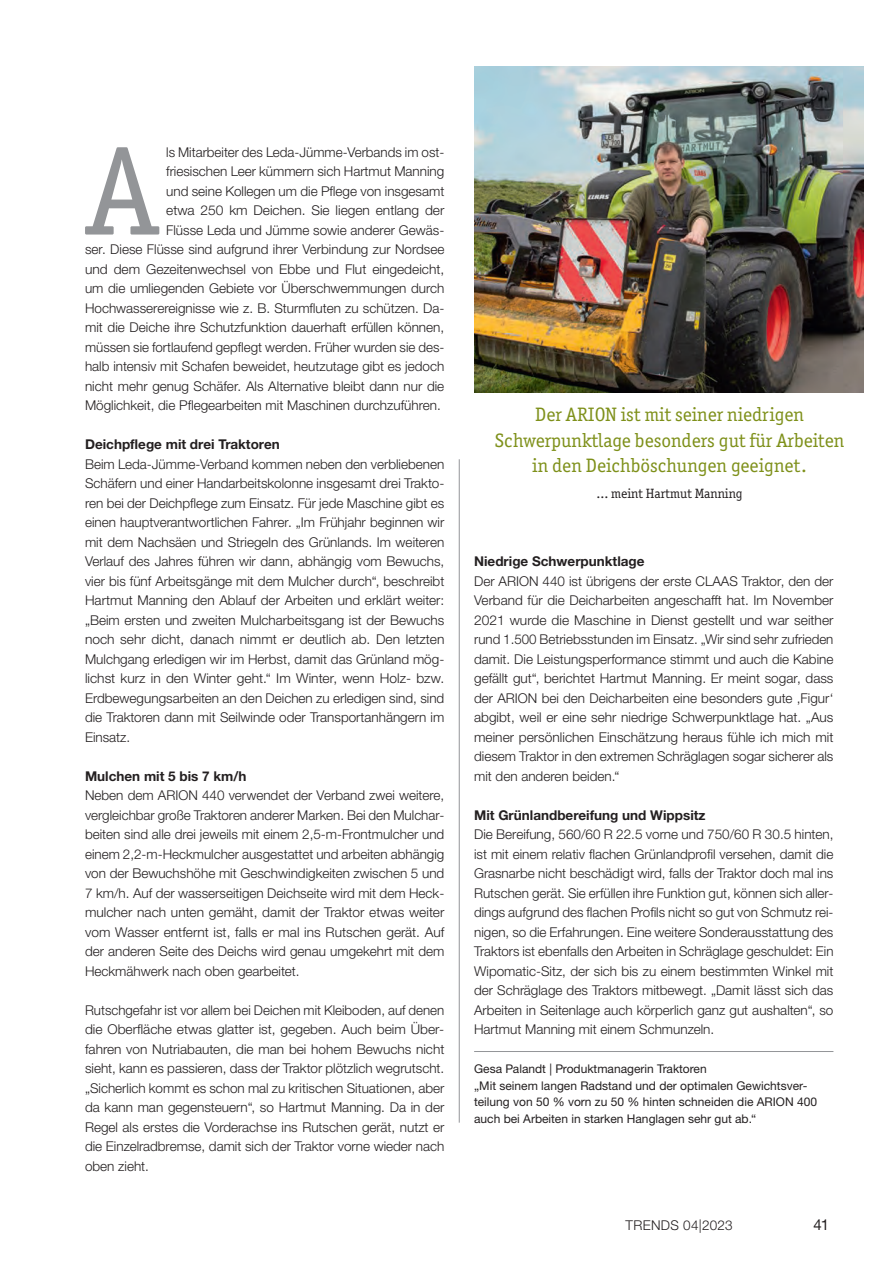
<style>
.page{position:relative;width:893px;height:1263px;background:#fff}
.page>*{position:absolute;margin:0;border:0;box-sizing:border-box;transform-origin:0 0}
.t1{font:127.2px "Officina Serif ITC Pro";color:#939598}
.t2{font:19.5px/25.5px "Officina Serif ITC Pro";color:#7e901a;text-align:center}
.t3{font:15px "CLAAS Helvetica Neue";color:#231f20}
.t4{font:300 13.5px/19.5px "CLAAS Helvetica Neue";color:#231f20;text-align:justify}
.t5{font:700 13.5px "CLAAS Helvetica Neue";color:#231f20}
.t6{font:13.5px "Officina Serif ITC Pro";color:#231f20}
.t7{font:300 13.5px "CLAAS Helvetica Neue";letter-spacing:.025em;color:#231f20}
.t8{font:12px/16.5px "CLAAS Helvetica Neue";color:#231f20}
</style>
<div class="page">
<hr style="left:474px;top:1051px;width:359px;height:1px;background:#939598">
<hr style="left:459px;top:459px;width:1px;height:664px;background:#939598">
<img style="left:474px;top:67px;width:389px;height:326px">
<p class="t4" style="left:85px;top:142px;width:361px;text-align:right">ls Mitarbeiter des Leda-Jümme-Verbands im ost-<br>friesischen Leer kümmern sich Hartmut Manning<br>und seine Kollegen um die Pflege von insgesamt<br>etwa 250 km Deichen. Sie liegen entlang der<br>Flüsse Leda und Jümme sowie anderer Gewäs-<br>ser. Diese Flüsse sind aufgrund ihrer Verbindung zur Nordsee und dem Gezeitenwechsel von Ebbe und Flut eingedeicht, um die umliegenden Gebiete vor Überschwemmungen durch Hochwasserereignisse wie z. B. Sturmfluten zu schützen. Da&shy;mit die Deiche ihre Schutzfunktion dauerhaft erfüllen können, müssen sie fortlaufend gepflegt werden. Früher wurden sie des&shy;halb intensiv mit Schafen beweidet, heutzutage gibt es jedoch nicht mehr genug Schäfer. Als Alternative bleibt dann nur die Möglichkeit, die Pflegearbeiten mit Maschinen durchzuführen.</p>
<p class="t5" style="left:85px;top:435px;width:196px">Deichpflege mit drei Traktoren</p>
<p class="t4" style="left:85px;top:454px;width:361px">Beim Leda-Jümme-Verband kommen neben den verbliebenen Schäfern und einer Handarbeitskolonne insgesamt drei Trakto&shy;ren bei der Deichpflege zum Einsatz. Für jede Maschine gibt es einen hauptverantwortlichen Fahrer. „Im Frühjahr beginnen wir mit dem Nachsäen und Striegeln des Grünlands. Im weiteren Verlauf des Jahres führen wir dann, abhängig vom Bewuchs, vier bis fünf Arbeitsgänge mit dem Mulcher durch“, beschreibt Hartmut Manning den Ablauf der Arbeiten und erklärt weiter: „Beim ersten und zweiten Mulcharbeitsgang ist der Bewuchs noch sehr dicht, danach nimmt er deutlich ab. Den letzten Mulchgang erledigen wir im Herbst, damit das Grünland mög&shy;lichst kurz in den Winter geht.“ Im Winter, wenn Holz- bzw.<br>Erdbewegungsarbeiten an den Deichen zu erledigen sind, sind die Traktoren dann mit Seilwinde oder Transportanhängern im Einsatz.</p>
<p class="t5" style="left:85px;top:767px;width:163px">Mulchen mit 5 bis 7 km/h</p>
<p class="t4" style="left:85px;top:786px;width:361px">Neben dem ARION 440 verwendet der Verband zwei weitere, vergleichbar große Traktoren anderer Marken. Bei den Mulchar&shy;beiten sind alle drei jeweils mit einem 2,5-m-Frontmulcher und einem 2,2-m-Heckmulcher ausgestattet und arbeiten abhängig von der Bewuchshöhe mit Geschwindigkeiten zwischen 5 und 7 km/h. Auf der wasserseitigen Deichseite wird mit dem Heck&shy;mulcher nach unten gemäht, damit der Traktor etwas weiter vom Wasser entfernt ist, falls er mal ins Rutschen gerät. Auf der anderen Seite des Deichs wird genau umgekehrt mit dem Heckmähwerk nach oben gearbeitet.</p>
<p class="t4" style="left:85px;top:1000px;width:361px">Rutschgefahr ist vor allem bei Deichen mit Kleiboden, auf denen die Oberfläche etwas glatter ist, gegeben. Auch beim Über&shy;fahren von Nutriabauten, die man bei hohem Bewuchs nicht sieht, kann es passieren, dass der Traktor plötzlich wegrutscht. „Sicherlich kommt es schon mal zu kritischen Situationen, aber da kann man gegensteuern“, so Hartmut Manning. Da in der Regel als erstes die Vorderachse ins Rutschen gerät, nutzt er die Einzelradbremse, damit sich der Traktor vorne wieder nach oben zieht.</p>
<h1 class="t1" style="left:86px;top:117px;width:75px">A</h1>
<h2 class="t2" style="left:495px;top:402px;width:351px">Der ARION ist mit seiner niedrigen<br>Schwerpunktlage besonders gut für Arbeiten in den Deichböschungen geeignet.</h2>
<p class="t6" style="left:596px;top:485px;width:148px">… meint Hartmut Manning</p>
<p class="t5" style="left:474px;top:552px;width:172px">Niedrige Schwerpunktlage</p>
<p class="t4" style="left:474px;top:571px;width:361px">Der ARION 440 ist übrigens der erste CLAAS Traktor, den der Verband für die Deicharbeiten angeschafft hat. Im November 2021 wurde die Maschine in Dienst gestellt und war seither rund 1.500 Betriebsstunden im Einsatz. „Wir sind sehr zufrieden damit. Die Leistungsperformance stimmt und auch die Kabine gefällt gut“, berichtet Hartmut Manning. Er meint sogar, dass der ARION bei den Deicharbeiten eine besonders gute ‚Figur‘ abgibt, weil er eine sehr niedrige Schwerpunktlage hat. „Aus meiner persönlichen Einschätzung heraus fühle ich mich mit diesem Traktor in den extremen Schräglagen sogar sicherer als mit den anderen beiden.“</p>
<p class="t5" style="left:474px;top:806px;width:233px">Mit Grünlandbereifung und Wippsitz</p>
<p class="t4" style="left:474px;top:825px;width:361px">Die Bereifung, 560/60 R 22.5 vorne und 750/60 R 30.5 hinten, ist mit einem relativ flachen Grünlandprofil versehen, damit die Grasnarbe nicht beschädigt wird, falls der Traktor doch mal ins Rutschen gerät. Sie erfüllen ihre Funktion gut, können sich aller&shy;dings aufgrund des flachen Profils nicht so gut von Schmutz rei&shy;nigen, so die Erfahrungen. Eine weitere Sonderausstattung des Traktors ist ebenfalls den Arbeiten in Schräglage geschuldet: Ein Wipomatic-Sitz, der sich bis zu einem bestimmten Winkel mit der Schräglage des Traktors mitbewegt. „Damit lässt sich das Arbeiten in Seitenlage auch körperlich ganz gut aushalten“, so Hartmut Manning mit einem Schmunzeln.</p>
<p class="t8" style="left:474px;top:1061px;width:344px">Gesa Palandt | Produktmanagerin Traktoren<br>„Mit seinem langen Radstand und der optimalen Gewichtsver&shy;teilung von 50 % vorn zu 50 % hinten schneiden die ARION 400 auch bei Arbeiten in starken Hanglagen sehr gut ab.“</p>
<p class="t7" style="left:625px;top:1216px;width:109px">TRENDS 04|2023</p>
<p class="t3" style="left:813px;top:1215px;width:17px">41</p>
</div>
